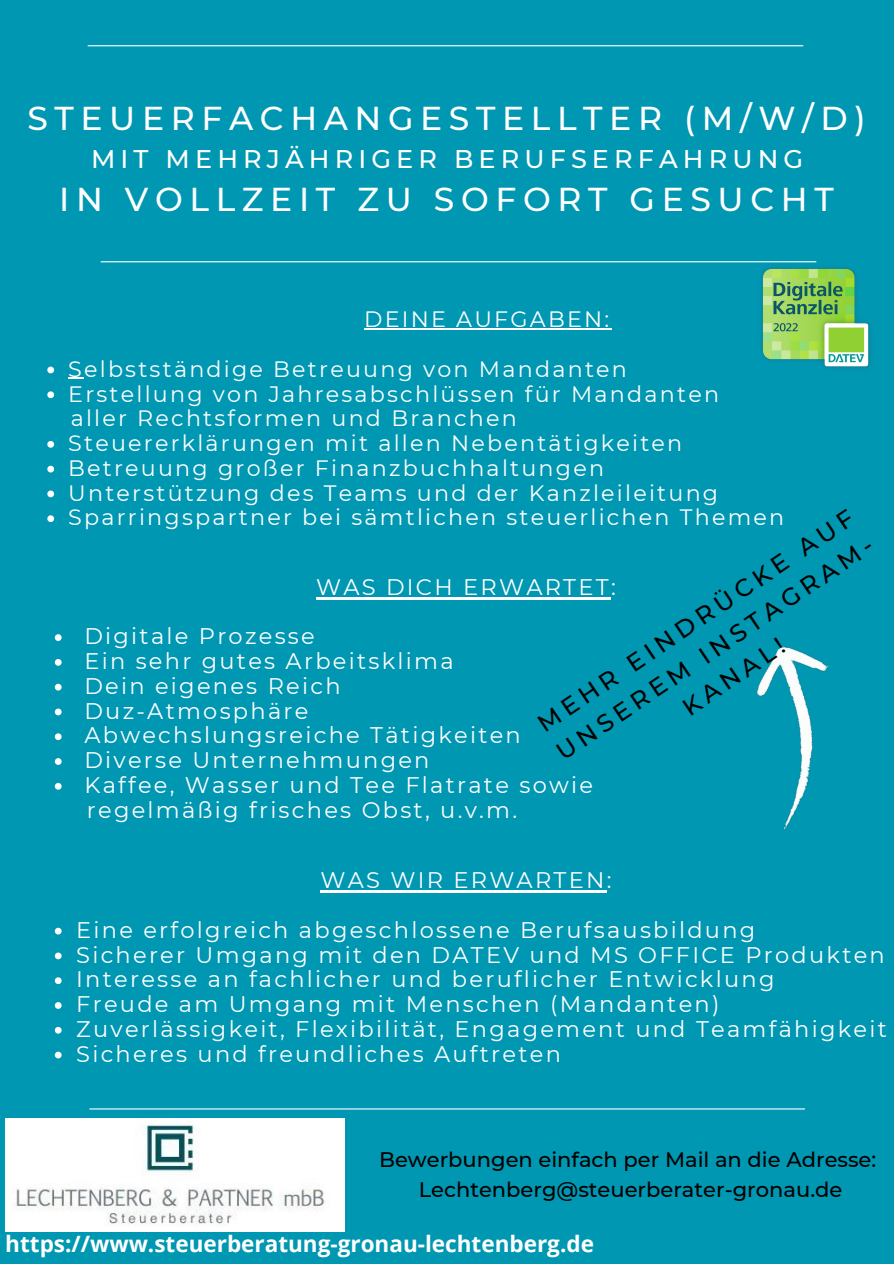
<style>
.page{position:relative;width:894px;height:1264px;background:#fff}
.page>*{position:absolute;margin:0;border:0;box-sizing:border-box;transform-origin:0 0}
.t1{font:500 33px "Montserrat";letter-spacing:.2em;color:#fff}
.t2{font:500 25.5px "Montserrat";letter-spacing:.2em;color:#fff}
.t3{font:500 24.15px/33.8px "Montserrat";color:#000;text-align:center}
.t4{font:22.5px "Montserrat";letter-spacing:.1em;color:#fff}
.t5{font:700 22.5px "Open Sans";color:#fff}
.t6{font:22.2px "Montserrat";letter-spacing:.1em;color:#fff}
.t7{font:500 21px "Montserrat";color:#000}
</style>
<div class="page">
<div style="left:0;top:0;width:893px;height:1263px;background:#0097b2"></div>
<hr style="left:88px;top:45px;width:715px;height:1px;background:#fff">
<hr style="left:101px;top:261px;width:715px;height:1px;background:#fff">
<hr style="left:89px;top:1108px;width:715px;height:1px;background:#fff">
<svg style="left:47px;top:366px;width:7px;height:7px"></svg>
<svg style="left:68px;top:378px;width:16px;height:1px"></svg>
<svg style="left:47px;top:391px;width:7px;height:7px"></svg>
<svg style="left:47px;top:441px;width:7px;height:6px"></svg>
<svg style="left:47px;top:466px;width:7px;height:6px"></svg>
<svg style="left:47px;top:490px;width:7px;height:7px"></svg>
<svg style="left:47px;top:515px;width:7px;height:7px"></svg>
<hr style="left:364px;top:328px;width:247px;height:1px;background:#fff">
<img style="left:756px;top:262px;width:114px;height:106px">
<img style="left:756px;top:646px;width:73px;height:186px">
<svg style="left:55px;top:634px;width:7px;height:7px"></svg>
<svg style="left:55px;top:659px;width:7px;height:6px"></svg>
<svg style="left:55px;top:683px;width:7px;height:7px"></svg>
<svg style="left:55px;top:708px;width:7px;height:7px"></svg>
<svg style="left:55px;top:733px;width:7px;height:7px"></svg>
<svg style="left:55px;top:758px;width:7px;height:7px"></svg>
<svg style="left:55px;top:783px;width:7px;height:6px"></svg>
<hr style="left:316px;top:597px;width:295px;height:2px;background:#fff">
<img style="left:5px;top:1118px;width:339px;height:113px">
<svg style="left:55px;top:927px;width:7px;height:7px"></svg>
<svg style="left:55px;top:952px;width:7px;height:7px"></svg>
<svg style="left:55px;top:977px;width:7px;height:7px"></svg>
<svg style="left:55px;top:1002px;width:7px;height:6px"></svg>
<svg style="left:55px;top:1026px;width:7px;height:7px"></svg>
<svg style="left:55px;top:1051px;width:7px;height:7px"></svg>
<hr style="left:320px;top:890px;width:286px;height:2px;background:#fff">
<p class="t1" style="left:27px;top:98px;width:839px">STEUERFACHANGESTELLTER (M/W/D)</p>
<p class="t2" style="left:91px;top:143px;width:713px">MIT MEHRJÄHRIGER BERUFSERFAHRUNG</p>
<p class="t1" style="left:59px;top:179px;width:775px">IN VOLLZEIT ZU SOFORT GESUCHT</p>
<p class="t6" style="left:364px;top:306px;width:246px">DEINE AUFGABEN:</p>
<p class="t6" style="left:68px;top:355px;width:560px">Selbstständige Betreuung von Mandanten</p>
<p class="t6" style="left:68px;top:380px;width:652px">Erstellung von Jahresabschlüssen für Mandanten</p>
<p class="t6" style="left:68px;top:429px;width:615px">Steuererklärungen mit allen Nebentätigkeiten</p>
<p class="t6" style="left:68px;top:454px;width:537px">Betreuung großer Finanzbuchhaltungen</p>
<p class="t6" style="left:68px;top:479px;width:651px">Unterstützung des Teams und der Kanzleileitung</p>
<p class="t6" style="left:68px;top:504px;width:717px">Sparringspartner bei sämtlichen steuerlichen Themen</p>
<p class="t6" style="left:71px;top:405px;width:447px">aller Rechtsformen und Branchen</p>
<p class="t3" style="left:530px;top:711px;width:378px;rotate:-34deg">MEHR EINDRÜCKE AUF<br>UNSEREM INSTAGRAM-<br>KANAL!</p>
<p class="t4" style="left:316px;top:573px;width:301px">WAS DICH ERWARTET:</p>
<p class="t4" style="left:84px;top:622px;width:232px">Digitale Prozesse</p>
<p class="t4" style="left:84px;top:647px;width:370px">Ein sehr gutes Arbeitsklima</p>
<p class="t4" style="left:84px;top:672px;width:258px">Dein eigenes Reich</p>
<p class="t4" style="left:84px;top:697px;width:225px">Duz-Atmosphäre</p>
<p class="t4" style="left:84px;top:721px;width:438px">Abwechslungsreiche Tätigkeiten</p>
<p class="t4" style="left:84px;top:746px;width:346px">Diverse Unternehmungen</p>
<p class="t4" style="left:84px;top:771px;width:510px">Kaffee, Wasser und Tee Flatrate sowie</p>
<p class="t4" style="left:87px;top:796px;width:431px">regelmäßig frisches Obst, u.v.m.</p>
<p class="t4" style="left:320px;top:866px;width:292px">WAS WIR ERWARTEN:</p>
<p class="t4" style="left:76px;top:916px;width:680px">Eine erfolgreich abgeschlossene Berufsausbildung</p>
<p class="t4" style="left:76px;top:940px;width:809px">Sicherer Umgang mit den DATEV und MS OFFICE Produkten</p>
<p class="t4" style="left:76px;top:965px;width:699px">Interesse an fachlicher und beruflicher Entwicklung</p>
<p class="t4" style="left:76px;top:990px;width:644px">Freude am Umgang mit Menschen (Mandanten)</p>
<p class="t4" style="left:76px;top:1015px;width:811px">Zuverlässigkeit, Flexibilität, Engagement und Teamfähigkeit</p>
<p class="t4" style="left:76px;top:1040px;width:486px">Sicheres und freundliches Auftreten</p>
<p class="t7" style="left:379px;top:1146px;width:498px">Bewerbungen einfach per Mail an die Adresse:</p>
<p class="t7" style="left:418px;top:1176px;width:425px">Lechtenberg@steuerberater-gronau.de</p>
<p class="t5" style="left:5px;top:1227px;width:590px">https://www.steuerberatung-gronau-lechtenberg.de</p>
</div>
